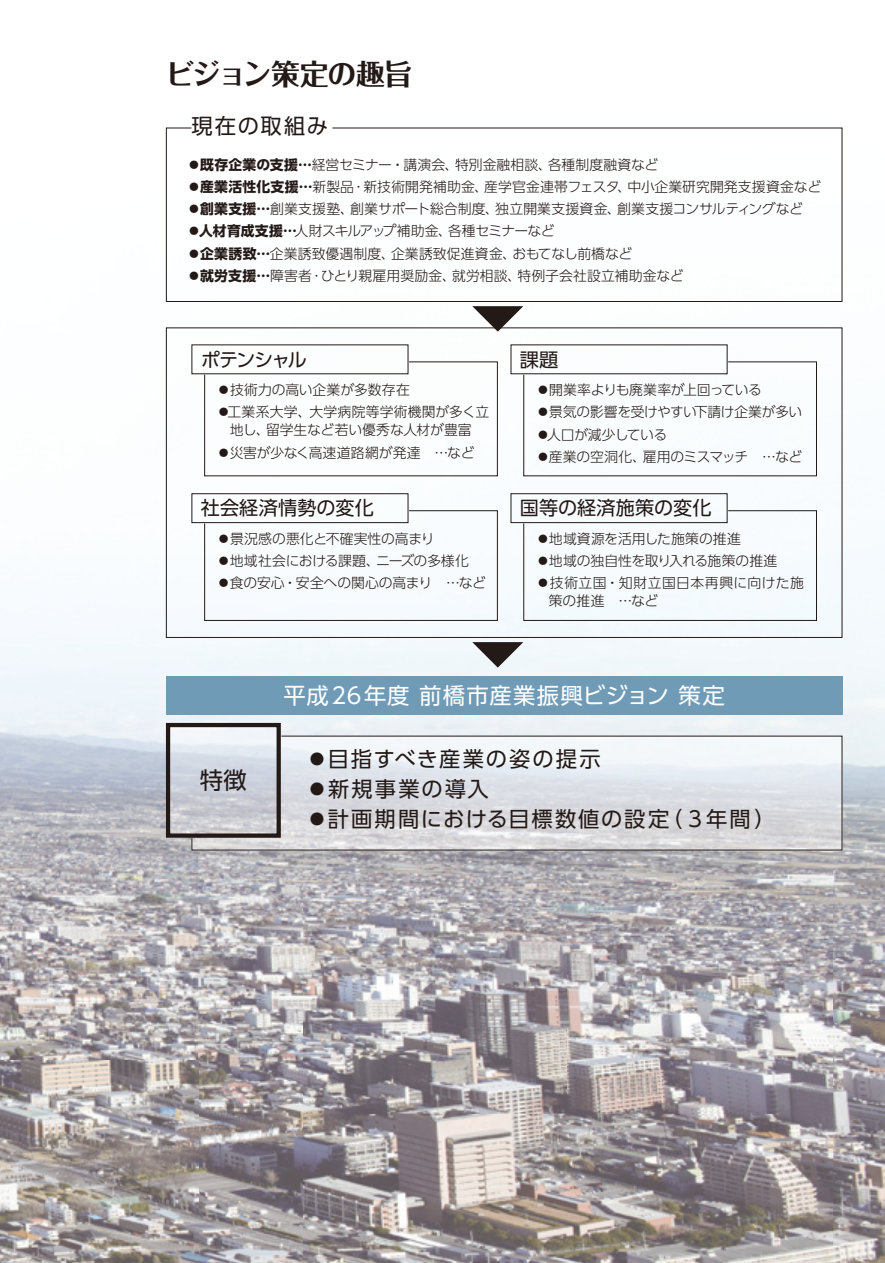
<style>
.page{position:relative;width:885px;height:1263px;background:#fff}
.page>*{position:absolute;margin:0;border:0;box-sizing:border-box;transform-origin:0 0}
.t1{font:700 28.65px "Folk Pro";letter-spacing:-.035em;color:#231916}
.t2{font:23.4px "UD Shin Go Pro";color:#231916}
.t3{font:22.35px "UD Shin Go Pro";letter-spacing:.045em;color:#fff}
.t4{font:21.3px "UD Shin Go Pro";letter-spacing:.09em;color:#231916}
.t5{font:19.2px "UD Shin Go Pro";color:#231916}
.t6{font:300 13.8px/18.1px "UD Shin Go Pro";letter-spacing:-.005em;color:#231916;text-align:center}
.t7{font:300 13.8px "UD Shin Go Pro";letter-spacing:-.03em;color:#231916}
.t8{font:300 13.8px "UD Shin Go Pro";letter-spacing:-.055em;color:#231916}
.t9{font:300 13.8px/18.1px "UD Shin Go Pro";letter-spacing:.025em;color:#231916}
.t10{font:300 13.8px "UD Shin Go Pro";letter-spacing:-.025em;color:#231916}
.s1{font-weight:700}
</style>
<div class="page">
<img style="left:779px;top:127px;width:105px;height:611px">
<img style="left:0;top:738px;width:198px;height:525px">
<img style="left:832px;top:738px;width:52px;height:525px">
<img style="left:198px;top:851px;width:106px;height:412px">
<img style="left:304px;top:851px;width:528px;height:412px">
<img style="left:171px;top:728px;width:105px;height:105px">
<svg style="left:165px;top:127px;width:677px;height:175px"></svg>
<svg style="left:472px;top:306px;width:51px;height:26px"></svg>
<svg style="left:204px;top:361px;width:294px;height:116px"></svg>
<svg style="left:523px;top:361px;width:294px;height:116px"></svg>
<div style="left:191px;top:493px;width:217px;height:30px;border:1px solid #231916"></div>
<svg style="left:204px;top:510px;width:294px;height:111px"></svg>
<div style="left:510px;top:493px;width:217px;height:30px;border:1px solid #231916"></div>
<svg style="left:523px;top:510px;width:294px;height:111px"></svg>
<div style="left:166px;top:676px;width:676px;height:38px;background:#709bb7"></div>
<div style="left:166px;top:723px;width:115px;height:115px;border:4px solid #231916"></div>
<svg style="left:191px;top:735px;width:651px;height:116px"></svg>
<svg style="left:472px;top:642px;width:51px;height:26px"></svg>
<h1 class="t1" style="left:166px;top:49px;width:248px">ビジョン策定の趣旨</h1>
<h3 class="t4" style="left:191px;top:108px;width:138px">現在の取組み</h3>
<p class="t6" style="left:187px;top:155px;width:472px">●<span class="s1">既存企業の支援…</span>経営セミナー・講演会、特別金融相談、各種制度融資など</p>
<p class="t6" style="left:187px;top:177px;width:635px">●<span class="s1">産業活性化支援…</span>新製品･新技術開発補助金、産学官金連帯フェスタ、中小企業研究開発支援資金など</p>
<p class="t6" style="left:187px;top:199px;width:617px">●<span class="s1">創業支援…</span>創業支援塾、創業サポート総合制度、独立開業支援資金、創業支援コンサルティングなど</p>
<p class="t8" style="left:187px;top:220px;width:369px">●<span class="s1">人材育成支援…</span>人財スキルアップ補助金、各種セミナーなど</p>
<p class="t6" style="left:187px;top:244px;width:446px">●<span class="s1">企業誘致…</span>企業誘致優遇制度、企業誘致促進資金、おもてなし前橋など</p>
<p class="t6" style="left:187px;top:266px;width:498px">●<span class="s1">就労支援…</span>障害者･ひとり親雇用奨励金、就労相談、特例子会社設立補助金など</p>
<h3 class="t5" style="left:201px;top:344px;width:108px">ポテンシャル</h3>
<p class="t6" style="left:217px;top:380px;width:194px">●技術力の高い企業が多数存在</p>
<p class="t6" style="left:217px;top:402px;width:274px">●工業系大学、大学病院等学術機関が多く立地し、留学生など若い優秀な人材が豊富</p>
<p class="t6" style="left:217px;top:443px;width:259px">●災害が少なく高速道路網が発達　…など</p>
<h3 class="t5" style="left:201px;top:493px;width:175px">社会経済情勢の変化</h3>
<p class="t6" style="left:217px;top:529px;width:219px">●景況感の悪化と不確実性の高まり</p>
<p class="t7" style="left:217px;top:550px;width:253px">●地域社会における課題、ニーズの多様化</p>
<p class="t6" style="left:217px;top:573px;width:270px">●食の安心・安全への関心の高まり　…など</p>
<h3 class="t5" style="left:520px;top:344px;width:40px">課題</h3>
<p class="t7" style="left:536px;top:378px;width:227px">●開業率よりも廃業率が上回っている</p>
<p class="t6" style="left:536px;top:402px;width:267px">●景気の影響を受けやすい下請け企業が多い</p>
<p class="t10" style="left:536px;top:423px;width:133px">●人口が減少している</p>
<p class="t6" style="left:536px;top:447px;width:267px">●産業の空洞化、雇用のミスマッチ　…など</p>
<h3 class="t5" style="left:520px;top:493px;width:193px">国等の経済施策の変化</h3>
<p class="t6" style="left:536px;top:529px;width:206px">●地域資源を活用した施策の推進</p>
<p class="t6" style="left:536px;top:551px;width:243px">●地域の独自性を取り入れる施策の推進</p>
<p class="t9" style="left:549px;top:573px;width:257px;text-indent:-13px">●技術立国・知財立国日本再興に向けた施策の推進　…など</p>
<h2 class="t2" style="left:200px;top:761px;width:49px">特徴</h2>
<h3 class="t3" style="left:283px;top:677px;width:442px">平成26年度 前橋市産業振興ビジョン 策定</h3>
<h3 class="t4" style="left:306px;top:742px;width:296px">●目指すべき産業の姿の提示</h3>
<h3 class="t4" style="left:306px;top:771px;width:184px">●新規事業の導入</h3>
<h3 class="t4" style="left:306px;top:801px;width:471px">●計画期間における目標数値の設定（３年間）</h3>
</div>
